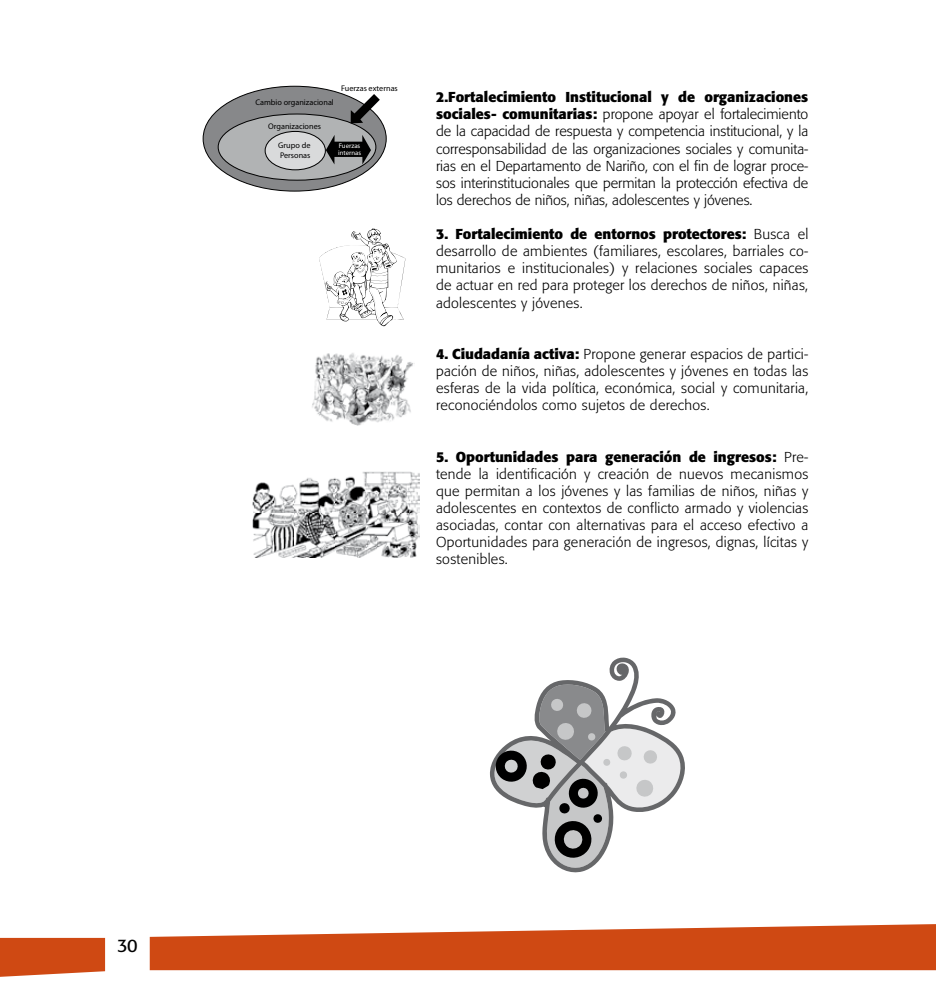
<style>
.page{position:relative;width:936px;height:1000px;background:#fff}
.page>*{position:absolute;margin:0;border:0;box-sizing:border-box;transform-origin:0 0}
.t1{font:18px "Formata";color:#000}
.t2{font:300 14.25px/17.1px "Formata";letter-spacing:.02em;color:#000;text-align:justify}
.t3{font:8.25px/9.9px "Myriad Pro";color:#000}
.t4{font:6.9px/6.1px "Myriad Pro";color:#fff}
.s1{font-weight:700}
</style>
<div class="page">
<svg style="left:0;top:937px;width:105px;height:39px;background:#d25624"></svg>
<svg style="left:150px;top:924px;width:785px;height:45px;background:#d56335"></svg>
<svg style="left:319px;top:228px;width:86px;height:99px"></svg>
<img style="left:312px;top:353px;width:102px;height:73px">
<img style="left:253px;top:471px;width:166px;height:86px">
<svg style="left:490px;top:657px;width:195px;height:216px"></svg>
<svg style="left:493px;top:683px;width:190px;height:186px"></svg>
<div style="left:203px;top:86px;width:183px;height:105px;background:#87888a;border-radius:50%"></div>
<div style="left:218px;top:114px;width:158px;height:66px;background:#b1b3b4;border-radius:50%"></div>
<div style="left:265px;top:131px;width:60px;height:39px;background:#d9dadb;border-radius:50%"></div>
<div style="left:265px;top:131px;width:61px;height:39px;border:1px solid #000;border-radius:50%"></div>
<svg style="left:350px;top:94px;width:30px;height:29px"></svg>
<svg style="left:326px;top:135px;width:45px;height:29px"></svg>
<p class="t3" style="left:255px;top:97px;width:80px">Cambio organizacional</p>
<p class="t3" style="left:268px;top:121px;width:54px">Organizaciones</p>
<p class="t3" style="left:341px;top:83px;width:58px">Fuerzas externas</p>
<p class="t3" style="left:278px;top:140px;width:34px">Grupo de<br>Personas</p>
<p class="t4" style="left:338px;top:143px;width:25px">Fuerzas internas</p>
<p class="t2" style="left:436px;top:89px;width:374px"><span class="s1">2.Fortalecimiento Institucional y de organizaciones sociales- comunitarias:</span> propone apoyar el fortalecimiento de la capacidad de respuesta y competencia institucional, y la corresponsabilidad de las organizaciones sociales y comunita&shy;rias en el Departamento de Nariño, con el fin de lograr proce&shy;sos interinstitucionales que permitan la protección efectiva de los derechos de niños, niñas, adolescentes y jóvenes.</p>
<p class="t2" style="left:436px;top:226px;width:374px"><span class="s1">3. Fortalecimiento de entornos protectores:</span> Busca el desarrollo de ambientes (familiares, escolares, barriales co&shy;munitarios e institucionales) y relaciones sociales capaces de actuar en red para proteger los derechos de niños, niñas, adolescentes y jóvenes.</p>
<p class="t2" style="left:436px;top:345px;width:374px"><span class="s1">4. Ciudadanía activa:</span> Propone generar espacios de partici&shy;pación de niños, niñas, adolescentes y jóvenes en todas las esferas de la vida política, económica, social y comunitaria, reconociéndolos como sujetos de derechos.</p>
<p class="t2" style="left:436px;top:448px;width:374px"><span class="s1">5. Oportunidades para generación de ingresos:</span> Pre&shy;tende la identificación y creación de nuevos mecanismos que permitan a los jóvenes y las familias de niños, niñas y adolescentes en contextos de conflicto armado y violencias asociadas, contar con alternativas para el acceso efectivo a Oportunidades para generación de ingresos, dignas, lícitas y sostenibles.</p>
<p class="t1" style="left:117px;top:934px;width:22px">30</p>
</div>
